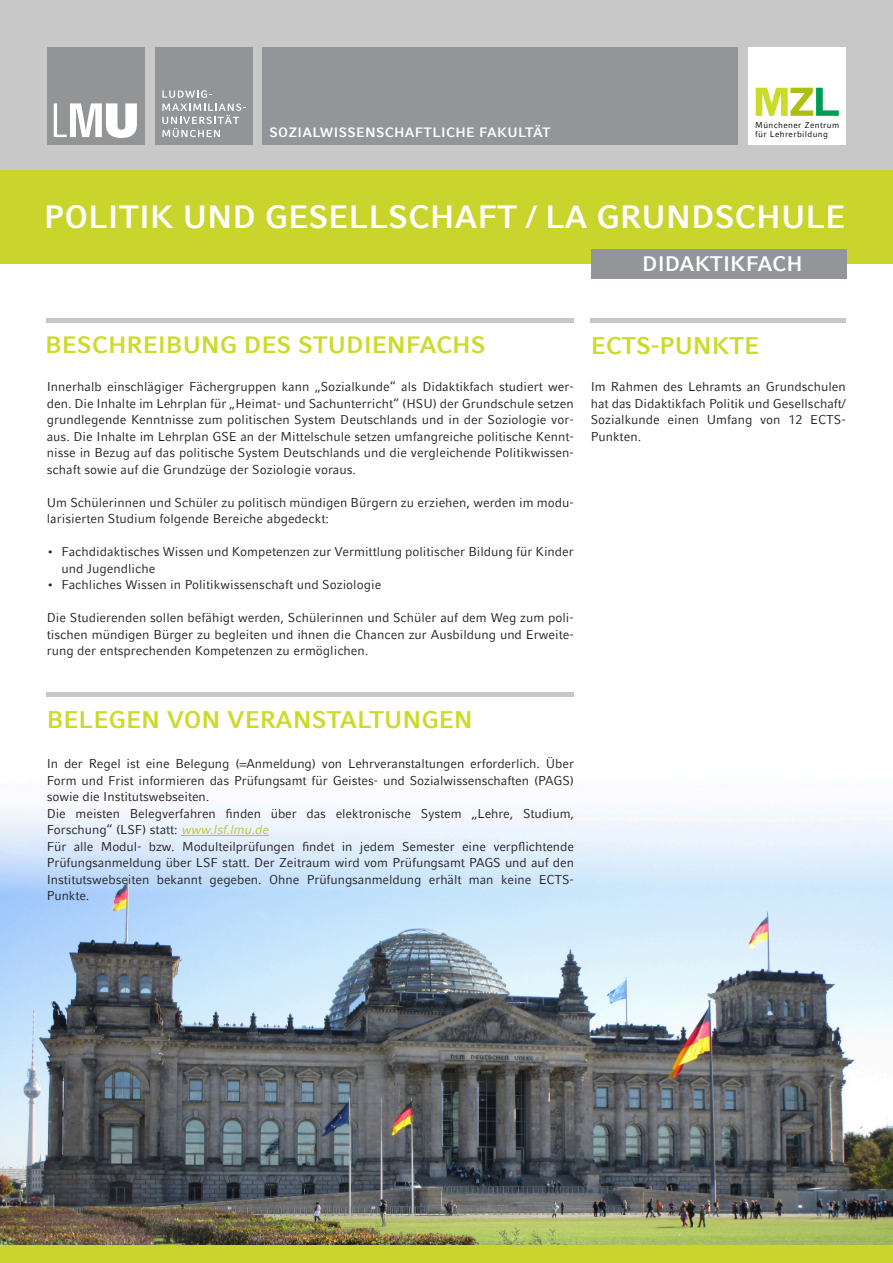
<style>
.page{position:relative;width:893px;height:1263px;background:#fff}
.page>*{position:absolute;margin:0;border:0;box-sizing:border-box;transform-origin:0 0}
.t1{font:700 32.1px "LMU Compatil Fact";color:#fff}
.t2{font:700 24px "LMU Compatil Fact";color:#cadb2a}
.t3{font:700 23.55px "LMU Compatil Fact";color:#cadb2a}
.t4{font:700 21px "LMU Compatil Fact";color:#fff}
.t5{font:700 13.5px "LMU Compatil Fact";letter-spacing:.025em;color:#fff}
.t6{font:12.75px/16.5px "LMU Compatil Fact";letter-spacing:-.005em;color:#231f20;text-align:justify}
.t7{font:8.4px/9.4px "LMU Compatil Fact";letter-spacing:.04em;color:#000}
.s1{font-style:italic;color:#b8c822}
</style>
<div class="page">
<img style="left:0;top:811px;width:893px;height:435px">
<hr style="left:47px;top:318px;width:527px;height:4px;background:#c6c8ca">
<div style="left:0;top:1246px;width:893px;height:17px;background:#c9d42d"></div>
<div style="left:0;top:0;width:893px;height:176px;background:#c8c8c9"></div>
<div style="left:47px;top:47px;width:98px;height:98px;background:#939496"></div>
<div style="left:155px;top:47px;width:98px;height:98px;background:#939496"></div>
<svg style="left:54px;top:103px;width:83px;height:35px"></svg>
<svg style="left:162px;top:90px;width:84px;height:47px"></svg>
<div style="left:748px;top:47px;width:98px;height:97px;background:#fff"></div>
<svg style="left:756px;top:88px;width:83px;height:28px"></svg>
<div style="left:0;top:170px;width:893px;height:94px;background:#c9d42d"></div>
<div style="left:591px;top:249px;width:255px;height:30px;background:#939598"></div>
<hr style="left:47px;top:692px;width:527px;height:4px;background:#c6c8ca">
<hr style="left:181px;top:835px;width:88px;height:1px;background:#b8c822">
<hr style="left:591px;top:318px;width:255px;height:4px;background:#c6c8ca">
<div style="left:262px;top:47px;width:476px;height:98px;background:#939598"></div>
<p class="t5" style="left:269px;top:127px;width:270px">INSTITUT FÜR DEUTSCHE PHILOLOGIE</p>
<p class="t7" style="left:755px;top:121px;width:86px">Münchener Zentrum für Lehrerbildung</p>
<p class="t5" style="left:269px;top:127px;width:283px">SOZIALWISSENSCHAFTLICHE FAKULTÄT</p>
<h1 class="t1" style="left:44px;top:204px;width:803px">POLITIK UND GESELLSCHAFT / LA GRUNDSCHULE</h1>
<h3 class="t4" style="left:642px;top:255px;width:162px">DIDAKTIKFACH</h3>
<h3 class="t3" style="left:45px;top:336px;width:442px">BESCHREIBUNG DES STUDIENFACHS</h3>
<p class="t6" style="left:47px;top:380px;width:529px">Innerhalb einschlägiger Fächergruppen kann „Sozialkunde“ als Didaktikfach studiert wer&shy;den. Die Inhalte im Lehrplan für „Heimat- und Sachunterricht“ (HSU) der Grundschule setzen grundlegende Kenntnisse zum politischen System Deutschlands und in der Soziologie vor&shy;aus. Die Inhalte im Lehrplan GSE an der Mittelschule setzen umfangreiche politische Kennt&shy;nisse in Bezug auf das politische System Deutschlands und die vergleichende Politikwissen&shy;schaft sowie auf die Grundzüge der Soziologie voraus.</p>
<p class="t6" style="left:47px;top:495px;width:529px">Um Schülerinnen und Schüler zu politisch mündigen Bürgern zu erziehen, werden im modu&shy;larisierten Studium folgende Bereiche abgedeckt:</p>
<p class="t6" style="left:62px;top:545px;width:514px;text-indent:-15px">• Fachdidaktisches Wissen und Kompetenzen zur Vermittlung politischer Bildung für Kinder und Jugendliche</p>
<p class="t6" style="left:47px;top:578px;width:336px">• Fachliches Wissen in Politikwissenschaft und Soziologie</p>
<p class="t6" style="left:47px;top:611px;width:529px">Die Studierenden sollen befähigt werden, Schülerinnen und Schüler auf dem Weg zum poli&shy;tischen mündigen Bürger zu begleiten und ihnen die Chancen zur Ausbildung und Erweite&shy;rung der entsprechenden Kompetenzen zu ermöglichen.</p>
<h2 class="t2" style="left:591px;top:336px;width:170px">ECTS-PUNKTE</h2>
<p class="t6" style="left:591px;top:380px;width:257px">Im Rahmen des Lehramts an Grundschulen hat das Didaktikfach Politik und Gesellschaft/ Sozialkunde einen Umfang von 12 ECTS-Punkten.</p>
<h2 class="t2" style="left:47px;top:710px;width:428px">BELEGEN VON VERANSTALTUNGEN</h2>
<p class="t6" style="left:47px;top:757px;width:529px;text-align:left">In der Regel ist eine Belegung (=Anmeldung) von Lehrveranstaltungen erforderlich. Über Form und Frist informieren das Prüfungsamt für Geistes- und Sozialwissenschaften (PAGS) sowie die Institutswebseiten.<br>Die meisten Belegverfahren finden über das elektronische System „Lehre, Studium, Forschung“ (LSF) statt: <span class="s1">www.lsf.lmu.de<br></span>Für alle Modul- bzw. Modulteilprüfungen findet in jedem Semester eine verpflichtende Prüfungsanmeldung über LSF statt. Der Zeitraum wird vom Prüfungsamt PAGS und auf den Institutswebseiten bekannt gegeben. Ohne Prüfungsanmeldung erhält man keine ECTS-Punkte.</p>
</div>
